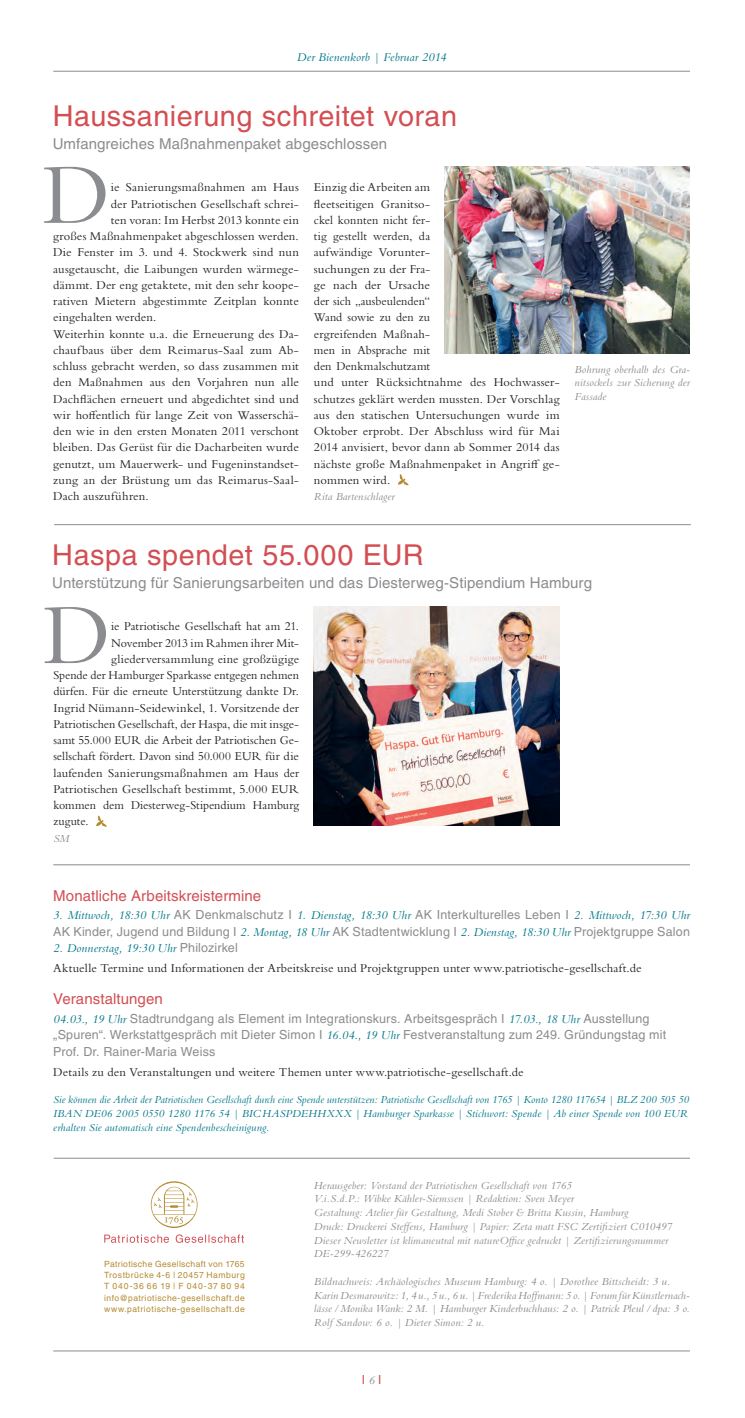
<style>
.page{position:relative;width:745px;height:1418px;background:#fff}
.page>*{position:absolute;margin:0;border:0;box-sizing:border-box;transform-origin:0 0}
.t1{font:88.75px "Bembo Std";color:#8a8c8f}
.t2{font:28.75px "Helvetica LT Std";letter-spacing:.02em;color:#d34e53}
.t3{font:15px "Helvetica LT Std";letter-spacing:.005em;color:#8a8c8f}
.t4{font:15px "Helvetica LT Std";letter-spacing:.005em;color:#d34e53}
.t5{font:12.5px/16.2px "Bembo Std";letter-spacing:.01em;color:#231f20}
.t6{font:12.5px "Bembo Std";letter-spacing:.01em;color:#231f20;scale:.96 1}
.t7{font:12.5px/16.2px "Helvetica LT Std";letter-spacing:.015em;color:#8a8c8f}
.t8{font:italic 12.5px "Bembo Std";letter-spacing:.01em;color:#00788b}
.t9{font:12.5px "Helvetica Neue";color:#d34e53}
.t10{font:italic 11.25px/13.8px "Bembo Std";letter-spacing:.015em;color:#8a8c8f}
.t11{font:italic 11.25px/13.8px "Bembo Std";letter-spacing:.015em;color:#00788b;text-align:justify;scale:.96 1}
.t12{font:8.62px/11.2px "Helvetica LT Std";letter-spacing:.055em;color:#b58b31;text-align:justify}
.s1{font-family:"Helvetica LT Std";font-style:normal;color:#8a8c8f}
.s2{font-family:"Bembo Std";font-style:italic;color:#00788b}
.s3{font-style:italic;color:#00788b}
.s4{font-family:"Helvetica LT Std";color:#8a8c8f}
.s5{font-family:"Bembo Std";font-style:italic;color:#8a8c8f}
</style>
<div class="page">
<hr style="left:53px;top:71px;width:636px;height:1px;background:#8a8c8f">
<hr style="left:53px;top:1350px;width:636px;height:1px;background:#8a8c8f">
<hr style="left:54px;top:1157px;width:635px;height:1px;background:#8a8c8f">
<svg style="left:151px;top:1181px;width:46px;height:46px"></svg>
<svg style="left:104px;top:1234px;width:140px;height:8px"></svg>
<hr style="left:53px;top:864px;width:636px;height:1px;background:#8a8c8f">
<svg style="left:398px;top:474px;width:11px;height:12px"></svg>
<img style="left:444px;top:167px;width:245px;height:187px">
<svg style="left:96px;top:815px;width:11px;height:12px"></svg>
<img style="left:314px;top:607px;width:245px;height:218px">
<hr style="left:54px;top:524px;width:636px;height:1px;background:#8a8c8f">
<p class="t8" style="left:297px;top:50px;width:151px">Der Bienenkorb | Februar 2014</p>
<h2 class="t2" style="left:53px;top:99px;width:405px">Haussanierung schreitet voran</h2>
<p class="t3" style="left:53px;top:135px;width:336px">Umfangreiches Maßnahmenpaket abgeschlossen</p>
<h1 class="t1" style="left:43px;top:143px;width:69px">D</h1>
<p class="t5" style="left:111px;top:179px;width:189px">ie Sanierungsmaßnahmen am Haus</p>
<p class="t5" style="left:111px;top:195px;width:189px">der Patriotischen Gesellschaft schrei-</p>
<p class="t5" style="left:111px;top:211px;width:189px">ten voran: Im Herbst 2013 konnte ein</p>
<p class="t5" style="left:53px;top:228px;width:247px">großes Maßnahmenpaket abgeschlossen werden.</p>
<p class="t5" style="left:53px;top:244px;width:247px">Die Fenster im 3. und 4. Stockwerk sind nun</p>
<p class="t5" style="left:53px;top:260px;width:247px">ausgetauscht, die Laibungen wurden wärmege-</p>
<p class="t5" style="left:53px;top:276px;width:247px">dämmt. Der eng getaktete, mit den sehr koope-</p>
<p class="t5" style="left:53px;top:293px;width:247px">rativen Mietern abgestimmte Zeitplan konnte</p>
<p class="t5" style="left:53px;top:309px;width:104px">eingehalten werden.</p>
<p class="t5" style="left:53px;top:325px;width:247px">Weiterhin konnte u.a. die Erneuerung des Da-</p>
<p class="t5" style="left:53px;top:341px;width:247px">chaufbaus über dem Reimarus-Saal zum Ab-</p>
<p class="t5" style="left:53px;top:358px;width:247px">schluss gebracht werden, so dass zusammen mit</p>
<p class="t5" style="left:53px;top:374px;width:247px">den Maßnahmen aus den Vorjahren nun alle</p>
<p class="t5" style="left:53px;top:390px;width:247px">Dachflächen erneuert und abgedichtet sind und</p>
<p class="t5" style="left:53px;top:406px;width:247px">wir hoffentlich für lange Zeit von Wasserschä-</p>
<p class="t5" style="left:53px;top:423px;width:247px">den wie in den ersten Monaten 2011 verschont</p>
<p class="t5" style="left:53px;top:439px;width:247px">bleiben. Das Gerüst für die Dacharbeiten wurde</p>
<p class="t5" style="left:53px;top:455px;width:247px">genutzt, um Mauerwerk- und Fugeninstandset-</p>
<p class="t5" style="left:53px;top:471px;width:247px">zung an der Brüstung um das Reimarus-Saal-</p>
<p class="t5" style="left:53px;top:488px;width:97px">Dach auszuführen.</p>
<p class="t5" style="left:314px;top:179px;width:247px">Einzig die Arbeiten am<br>fleetseitigen Granitso-<br>ckel konnten nicht fer-<br>tig gestellt werden, da<br>aufwändige Vorunter-<br>suchungen zu der Fra-<br>ge nach der Ursache<br>der sich „ausbeulenden“<br>Wand sowie zu den zu<br>ergreifenden Maßnah-<br>men in Absprache mit<br>den Denkmalschutzamt<br>und unter Rücksichtnahme des Hochwasser&shy;schutzes geklärt werden mussten. Der Vorschlag aus den statischen Untersuchungen wurde im<br>Oktober erprobt. Der Abschluss wird für Mai<br>2014 anvisiert, bevor dann ab Sommer 2014 das nächste große Maßnahmenpaket in Angriff ge&shy;nommen wird.</p>
<p class="t10" style="left:314px;top:489px;width:82px">Rita Bartenschlager</p>
<p class="t10" style="left:574px;top:362px;width:117px;text-align:justify">Bohrung oberhalb des Gra&shy;nitsockels zur Sicherung der Fassade</p>
<h2 class="t2" style="left:52px;top:538px;width:372px">Haspa spendet 55.000 EUR</h2>
<p class="t3" style="left:52px;top:574px;width:541px">Unterstützung für Sanierungsarbeiten und das Diesterweg-Stipendium Hamburg</p>
<h1 class="t1" style="left:43px;top:583px;width:69px">D</h1>
<p class="t6" style="left:111px;top:619px;width:197px">ie Patriotische Gesellschaft hat am 21.</p>
<p class="t6" style="left:111px;top:635px;width:197px">November 2013 im Rahmen ihrer Mit-</p>
<p class="t5" style="left:111px;top:650px;width:189px">gliederversammlung eine großzügige</p>
<p class="t6" style="left:53px;top:668px;width:257px">Spende der Hamburger Sparkasse entgegen nehmen</p>
<p class="t6" style="left:53px;top:684px;width:257px">dürfen. Für die erneute Unterstützung dankte Dr.</p>
<p class="t5" style="left:53px;top:699px;width:247px">Ingrid Nümann-Seidewinkel, 1. Vorsitzende der</p>
<p class="t6" style="left:53px;top:716px;width:257px">Patriotischen Gesellschaft, der Haspa, die mit insge-</p>
<p class="t6" style="left:53px;top:733px;width:257px">samt 55.000 EUR die Arbeit der Patriotischen Ge-</p>
<p class="t6" style="left:53px;top:749px;width:257px">sellschaft fördert. Davon sind 50.000 EUR für die</p>
<p class="t5" style="left:53px;top:764px;width:247px">laufenden Sanierungsmaßnahmen am Haus der</p>
<p class="t5" style="left:53px;top:780px;width:247px">Patriotischen Gesellschaft bestimmt, 5.000 EUR</p>
<p class="t6" style="left:53px;top:798px;width:257px">kommen dem Diesterweg-Stipendium Hamburg</p>
<p class="t6" style="left:53px;top:814px;width:38px">zugute.</p>
<p class="t10" style="left:53px;top:831px;width:17px">SM</p>
<p class="t4" style="left:53px;top:886px;width:209px">Monatliche Arbeitskreistermine</p>
<p class="t8" style="left:53px;top:908px;width:637px">3. Mittwoch, 18:30 Uhr <span class="s1">AK Denkmalschutz I</span> 1. Dienstag, 18:30 Uhr <span class="s1">AK Interkulturelles Leben I</span> 2. Mittwoch, 17:30 Uhr</p>
<p class="t7" style="left:53px;top:923px;width:638px">AK Kinder, Jugend und Bildung I <span class="s2">2. Montag, 18 Uhr</span> AK Stadtentwicklung I <span class="s2">2. Dienstag, 18:30 Uhr</span> Projektgruppe Salon</p>
<p class="t5" style="left:53px;top:937px;width:589px;line-height:20px"><span class="s3">2. Donnerstag, 19:30 Uhr</span> <span class="s4">Philozirkel<br></span>Aktuelle Termine und Informationen der Arbeitskreise und Projektgruppen unter www.patriotische-gesellschaft.de</p>
<p class="t4" style="left:53px;top:990px;width:111px">Veranstaltungen</p>
<p class="t7" style="left:53px;top:1010px;width:614px"><span class="s2">04.03., 19 Uhr</span> Stadtrundgang als Element im Integrationskurs. Arbeitsgespräch I <span class="s2">17.03., 18 Uhr</span> Ausstellung „Spuren“. Werkstattgespräch mit Dieter Simon I <span class="s2">16.04., 19 Uhr</span> Festveranstaltung zum 249. Gründungstag mit<br>Prof. Dr. Rainer-Maria Weiss</p>
<p class="t5" style="left:53px;top:1063px;width:471px">Details zu den Veranstaltungen und weitere Themen unter www.patriotische-gesellschaft.de</p>
<p class="t11" style="left:53px;top:1092px;width:663px">Sie können die Arbeit der Patriotischen Gesellschaft durch eine Spende unterstützen: Patriotische Gesellschaft von 1765 | Konto 1280 117654 | BLZ 200 505 50<br>IBAN DE06 2005 0550 1280 1176 54 | BICHASPDEHHXXX | Hamburger Sparkasse | Stichwort: Spende | Ab einer Spende von 100 EUR erhalten Sie automatisch eine Spendenbescheinigung.</p>
<p class="t12" style="left:104px;top:1258px;width:142px">Patriotische Gesellschaft von 1765<br>Trostbrücke 4-6 | 20457 Hamburg T 040-36 66 19 | F 040-37 80 94 info@patriotische-gesellschaft.de www.patriotische-gesellschaft.de</p>
<p class="t10" style="left:314px;top:1177px;width:359px">Herausgeber: Vorstand der Patriotischen Gesellschaft von 1765<br>V.i.S.d.P.: Wibke Kähler-Siemssen | Redaktion: Sven Meyer<br>Gestaltung: Atelier für Gestaltung, Medi Stober &amp; Britta Kussin, Hamburg<br>Druck: Druckerei Steffens, Hamburg | Papier: Zeta matt FSC Zertifiziert C010497<br>Dieser Newsletter ist klimaneutral mit natureOffice gedruckt | Zertifizierungsnummer DE-299-426227</p>
<p class="t10" style="left:314px;top:1274px;width:377px">Bildnachweis: Archäologisches Museum Hamburg: 4 o. | Dorothee Bittscheidt: 3 u.<br>Karin Desmarowitz: 1, 4 u., 5 u., 6 u. | Frederika Hoffmann: 5 o. | Forum für Künstlernach&shy;lässe / Monika Wank: 2 M. | Hamburger Kinderbuchhaus: 2 o. | Patrick Pleul / dpa: 3 o.<br>Rolf Sandow: 6 o. | Dieter Simon: 2 u.</p>
<p class="t9" style="left:361px;top:1370px;width:21px">I <span class="s5">6</span> I</p>
</div>
